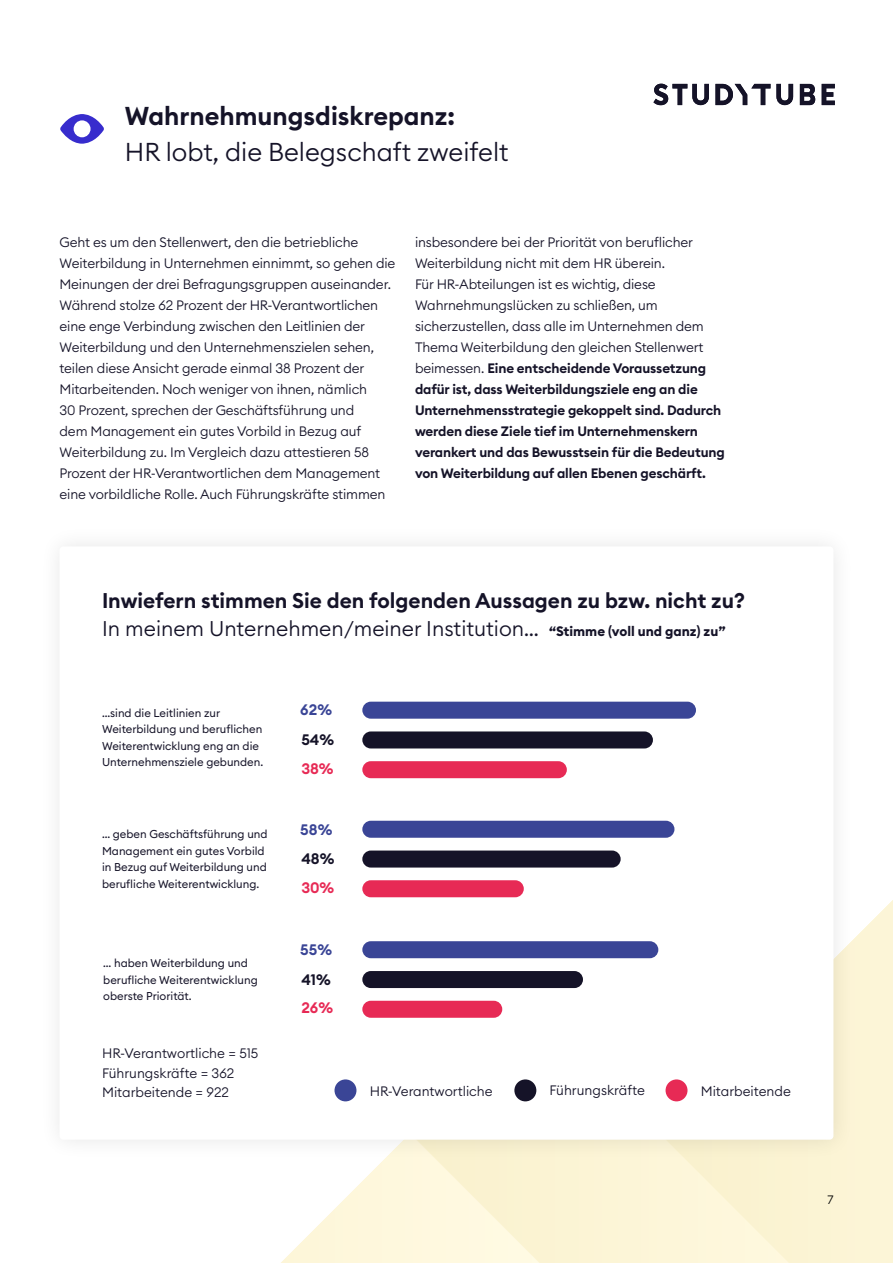
<style>
.page{position:relative;width:893px;height:1263px;background:#fff}
.page>*{position:absolute;margin:0;border:0;box-sizing:border-box;transform-origin:0 0}
.t1{font:300 25.5px "Euclid Circular B";color:#151328}
.t2{font:600 25.5px "Euclid Circular B";color:#151328}
.t3{font:600 21px/28.5px "Euclid Circular B";color:#151328}
.t4{font:600 15px "Euclid Circular B";color:#3a4596}
.t5{font:600 15px "Euclid Circular B";color:#151328}
.t6{font:600 15px "Euclid Circular B";color:#e72a55}
.t7{font:300 13.5px/21px "Euclid Circular B";letter-spacing:-.01em;color:#151328}
.t8{font:300 12px "Euclid Circular B";color:#000}
.t9{font:11.25px/16.5px "Euclid Circular B";color:#151328}
.s1{font-weight:600}
.s2{font-weight:300}
.s3{font-weight:700;font-size:13.5px}
</style>
<div class="page">
<svg style="left:281px;top:1161px;width:129px;height:102px"></svg>
<div style="left:789px;top:900px;width:104px;height:363px;background:#fcf5d6"></div>
<svg style="left:410px;top:1161px;width:379px;height:102px;background:#fcf5d7"></svg>
<div style="left:39px;top:525px;width:816px;height:636px;background:#000;opacity:.1"></div>
<div style="left:60px;top:546px;width:773px;height:594px;background:#fff;border-radius:4px"></div>
<div style="left:514px;top:1079px;width:22px;height:22px;background:#151328;border-radius:50%"></div>
<div style="left:334px;top:1079px;width:22px;height:22px;background:#3a4596;border-radius:50%"></div>
<div style="left:666px;top:1079px;width:21px;height:22px;background:#e72a55;border-radius:50%"></div>
<div style="left:362px;top:702px;width:334px;height:17px;background:#3a4596;border-radius:9px"></div>
<div style="left:362px;top:731px;width:291px;height:17px;background:#151328;border-radius:9px"></div>
<div style="left:362px;top:761px;width:205px;height:17px;background:#e72a55;border-radius:9px"></div>
<div style="left:362px;top:821px;width:312px;height:17px;background:#3a4596;border-radius:9px"></div>
<div style="left:362px;top:850px;width:259px;height:17px;background:#151328;border-radius:9px"></div>
<div style="left:362px;top:880px;width:162px;height:17px;background:#e72a55;border-radius:9px"></div>
<div style="left:362px;top:941px;width:296px;height:17px;background:#3a4596;border-radius:9px"></div>
<div style="left:362px;top:971px;width:221px;height:17px;background:#151328;border-radius:9px"></div>
<div style="left:362px;top:1001px;width:140px;height:17px;background:#e72a55;border-radius:9px"></div>
<svg style="left:60px;top:114px;width:44px;height:30px"></svg>
<svg style="left:776px;top:84px;width:17px;height:21px"></svg>
<svg style="left:822px;top:84px;width:13px;height:21px"></svg>
<svg style="left:800px;top:84px;width:15px;height:21px"></svg>
<svg style="left:715px;top:84px;width:55px;height:21px"></svg>
<svg style="left:653px;top:84px;width:56px;height:21px"></svg>
<h1 class="t2" style="left:125px;top:99px;width:332px">Wahrnehmungsdiskrepanz:</h1>
<h1 class="t1" style="left:125px;top:135px;width:385px">HR lobt, die Belegschaft zweifelt</h1>
<p class="t7" style="left:60px;top:231px;width:337px">Geht es um den Stellenwert, den die betriebliche Weiterbildung in Unternehmen einnimmt, so gehen die Meinungen der drei Befragungsgruppen auseinander.<br>Während stolze 62 Prozent der HR-Verantwortlichen eine enge Verbindung zwischen den Leitlinien der Weiterbildung und den Unternehmenszielen sehen, teilen diese Ansicht gerade einmal 38 Prozent der Mitarbeitenden. Noch weniger von ihnen, nämlich<br>30 Prozent, sprechen der Geschäftsführung und<br>dem Management ein gutes Vorbild in Bezug auf Weiterbildung zu. Im Vergleich dazu attestieren 58<br>Prozent der HR-Verantwortlichen dem Management eine vorbildliche Rolle. Auch Führungskräfte stimmen</p>
<p class="t7" style="left:415px;top:231px;width:311px">insbesondere bei der Priorität von beruflicher Weiterbildung nicht mit dem HR überein.<br>Für HR-Abteilungen ist es wichtig, diese Wahrnehmungslücken zu schließen, um sicherzustellen, dass alle im Unternehmen dem Thema Weiterbildung den gleichen Stellenwert beimessen. <span class="s1">Eine entscheidende Voraussetzung dafür ist, dass Weiterbildungsziele eng an die Unternehmensstrategie gekoppelt sind. Dadurch werden diese Ziele tief im Unternehmenskern verankert und das Bewusstsein für die Bedeutung von Weiterbildung auf allen Ebenen geschärft.</span></p>
<h2 class="t3" style="left:102px;top:586px;width:644px">Inwiefern stimmen Sie den folgenden Aussagen zu bzw. nicht zu?<br><span class="s2">In meinem Unternehmen/meiner Institution…</span> <span class="s3">“Stimme (voll und ganz) zu”</span></h2>
<p class="t9" style="left:102px;top:704px;width:163px">…sind die Leitlinien zur<br>Weiterbildung und beruflichen<br>Weiterentwicklung eng an die<br>Unternehmensziele gebunden.</p>
<p class="t4" style="left:300px;top:700px;width:33px">62%</p>
<p class="t5" style="left:301px;top:730px;width:34px">54%</p>
<p class="t6" style="left:301px;top:758px;width:34px">38%</p>
<p class="t9" style="left:102px;top:826px;width:167px">… geben Geschäftsführung und<br>Management ein gutes Vorbild in Bezug auf Weiterbildung und berufliche Weiterentwicklung.</p>
<p class="t9" style="left:103px;top:955px;width:156px">… haben Weiterbildung und berufliche Weiterentwicklung oberste Priorität.</p>
<p class="t7" style="left:102px;top:1043px;width:158px;line-height:19.5px">HR-Verantwortliche = 515<br>Führungskräfte = 362<br>Mitarbeitende = 922</p>
<p class="t4" style="left:300px;top:819px;width:34px">58%</p>
<p class="t5" style="left:301px;top:849px;width:35px">48%</p>
<p class="t6" style="left:301px;top:877px;width:34px">30%</p>
<p class="t4" style="left:300px;top:940px;width:33px">55%</p>
<p class="t5" style="left:301px;top:970px;width:31px">41%</p>
<p class="t6" style="left:301px;top:998px;width:33px">26%</p>
<p class="t7" style="left:370px;top:1080px;width:125px">HR-Verantwortliche</p>
<p class="t7" style="left:550px;top:1080px;width:97px">Führungskräfte</p>
<p class="t7" style="left:701px;top:1080px;width:92px">Mitarbeitende</p>
<p class="t8" style="left:827px;top:1191px;width:7px">7</p>
</div>
